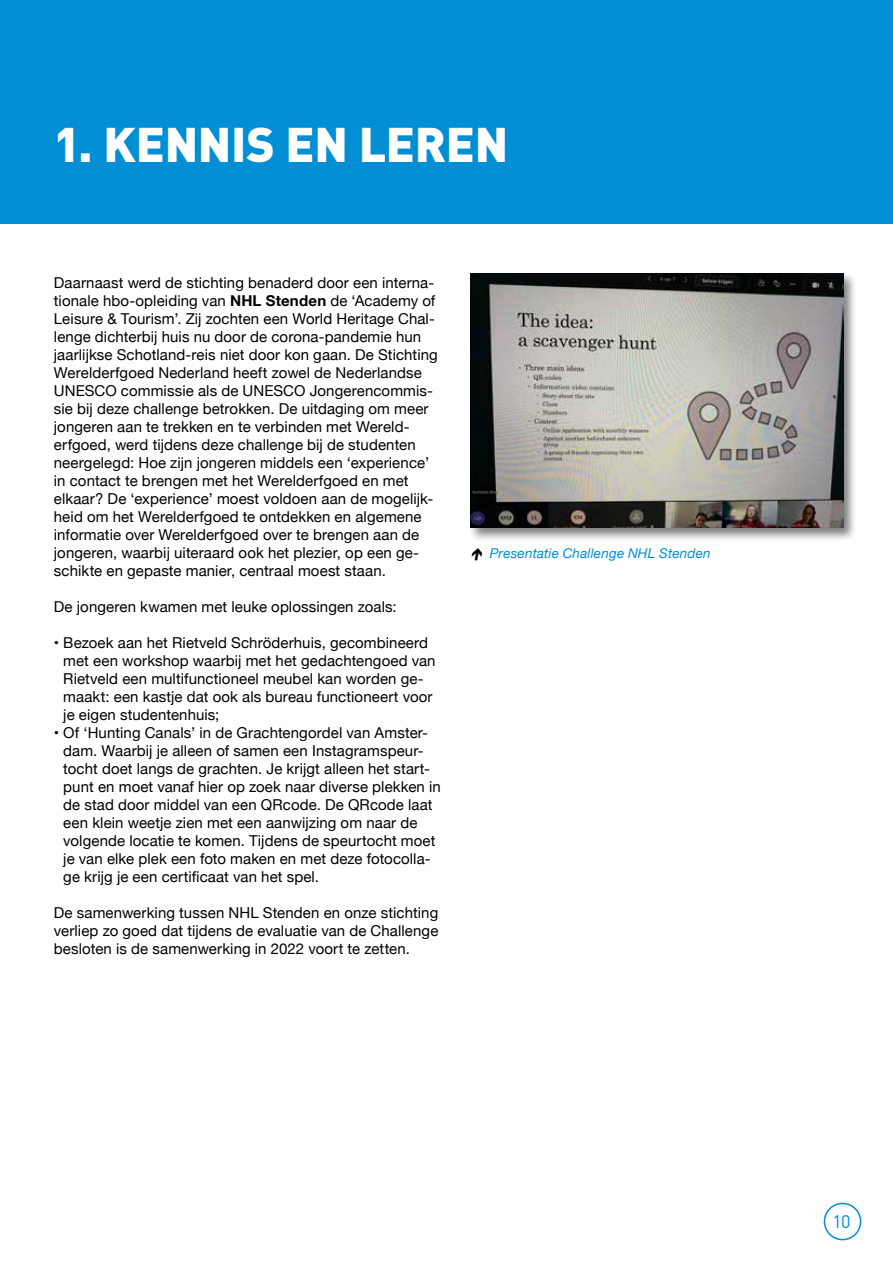
<style>
.page{position:relative;width:893px;height:1263px;background:#fff}
.page>*{position:absolute;margin:0;border:0;box-sizing:border-box;transform-origin:0 0}
.t1{font:900 48px "DIN";letter-spacing:-.005em;color:#fff}
.t2{font:18px "DIN";color:#008fd5}
.t3{font:15px/18px "Helvetica Neue";letter-spacing:.005em;color:#000}
.t4{font:italic 13.5px "Helvetica Neue";letter-spacing:.015em;color:#008fd5}
.s1{font-weight:700}
</style>
<div class="page">
<div style="left:824px;top:1203px;width:37px;height:37px;border:2px solid #008fd5;border-radius:50%"></div>
<div style="left:0;top:0;width:893px;height:224px;background:#008fd5"></div>
<div style="left:468px;top:271px;width:389px;height:271px;background:#000;opacity:.5"></div>
<img style="left:470px;top:273px;width:373px;height:255px">
<h1 class="t1" style="left:54px;top:113px;width:456px">1. KENNIS EN LEREN</h1>
<p class="t3" style="left:54px;top:275px;width:385px">Daarnaast werd de stichting benaderd door een interna&shy;tionale hbo-opleiding van <span class="s1">NHL Stenden</span> de ‘Academy of Leisure &amp; Tourism’. Zij zochten een World Heritage Chal&shy;lenge dichterbij huis nu door de corona-pandemie hun jaarlijkse Schotland-reis niet door kon gaan. De Stichting Werelderfgoed Nederland heeft zowel de Nederlandse UNESCO commissie als de UNESCO Jongerencommis&shy;sie bij deze challenge betrokken. De uitdaging om meer jongeren aan te trekken en te verbinden met Wereld&shy;erfgoed, werd tijdens deze challenge bij de studenten neergelegd: Hoe zijn jongeren middels een ‘experience’ in contact te brengen met het Werelderfgoed en met elkaar? De ‘experience’ moest voldoen aan de mogelijk&shy;heid om het Werelderfgoed te ontdekken en algemene informatie over Werelderfgoed over te brengen aan de jongeren, waarbij uiteraard ook het plezier, op een ge&shy;schikte en gepaste manier, centraal moest staan.</p>
<p class="t3" style="left:54px;top:599px;width:344px">De jongeren kwamen met leuke oplossingen zoals:</p>
<p class="t3" style="left:63px;top:635px;width:374px;text-indent:-9px">• Bezoek aan het Rietveld Schröderhuis, gecombineerd met een workshop waarbij met het gedachtengoed van Rietveld een multifunctioneel meubel kan worden ge&shy;maakt: een kastje dat ook als bureau functioneert voor je eigen studentenhuis;</p>
<p class="t3" style="left:63px;top:725px;width:379px;text-indent:-9px">• Of ‘Hunting Canals’ in de Grachtengordel van Amster&shy;dam. Waarbij je alleen of samen een Instagramspeur&shy;tocht doet langs de grachten. Je krijgt alleen het start&shy;punt en moet vanaf hier op zoek naar diverse plekken in de stad door middel van een QRcode. De QRcode laat een klein weetje zien met een aanwijzing om naar de volgende locatie te komen. Tijdens de speurtocht moet je van elke plek een foto maken en met deze fotocolla&shy;ge krijg je een certificaat van het spel.</p>
<p class="t3" style="left:54px;top:905px;width:386px;text-align:justify">De samenwerking tussen NHL Stenden en onze stichting verliep zo goed dat tijdens de evaluatie van de Challenge besloten is de samenwerking in 2022 voort te zetten.</p>
<p class="t4" style="left:490px;top:543px;width:222px">Presentatie Challenge NHL Stenden</p>
<p class="t2" style="left:832px;top:1210px;width:20px">10</p>
</div>
